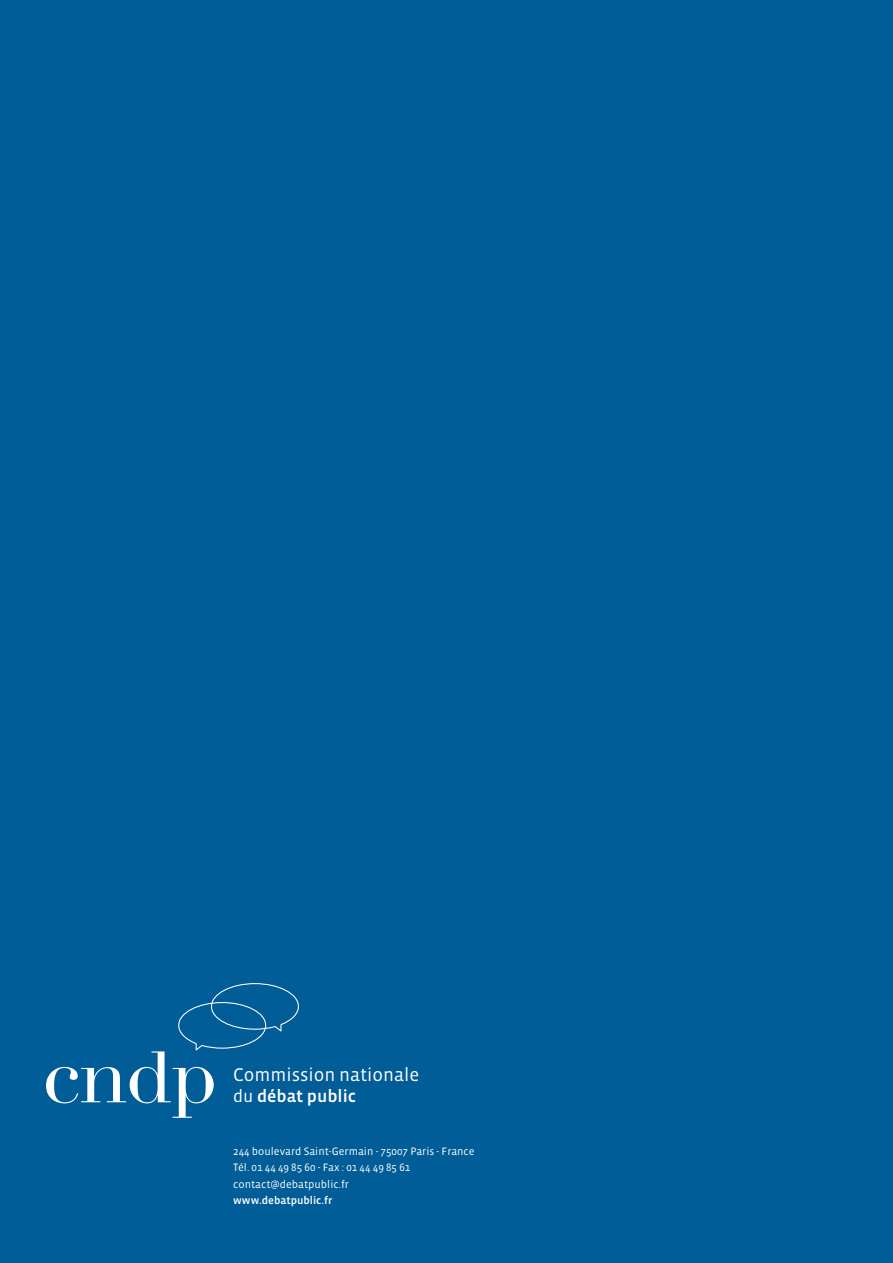
<style>
.page{position:relative;width:893px;height:1263px;background:#005d98}
.page>*{position:absolute;margin:0;border:0;box-sizing:border-box;transform-origin:0 0}
.t1{font:18.75px "Vista Sans OT";color:#fff}
.t2{font:500 17.55px "Vista Sans OT";color:#fff}
.t3{font:10.95px/16.5px "Vista Sans OT";color:#fff}
.t4{font:500 10.95px "Vista Sans OT";color:#fff}
.s1{font-weight:400}
</style>
<div class="page">
<svg style="left:46px;top:982px;width:253px;height:136px"></svg>
<h1 class="t1" style="left:233px;top:1065px;width:188px">Commission nationale</h1>
<h2 class="t2" style="left:233px;top:1087px;width:124px"><span class="s1">du</span> débat public</h2>
<p class="t3" style="left:233px;top:1143px;width:243px">244 boulevard Saint-Germain - 75007 Paris - France<br>Tél. 01 44 49 85 60 - Fax : 01 44 49 85 61 contact@debatpublic.fr</p>
<p class="t4" style="left:233px;top:1195px;width:101px">www.debatpublic.fr</p>
</div>
